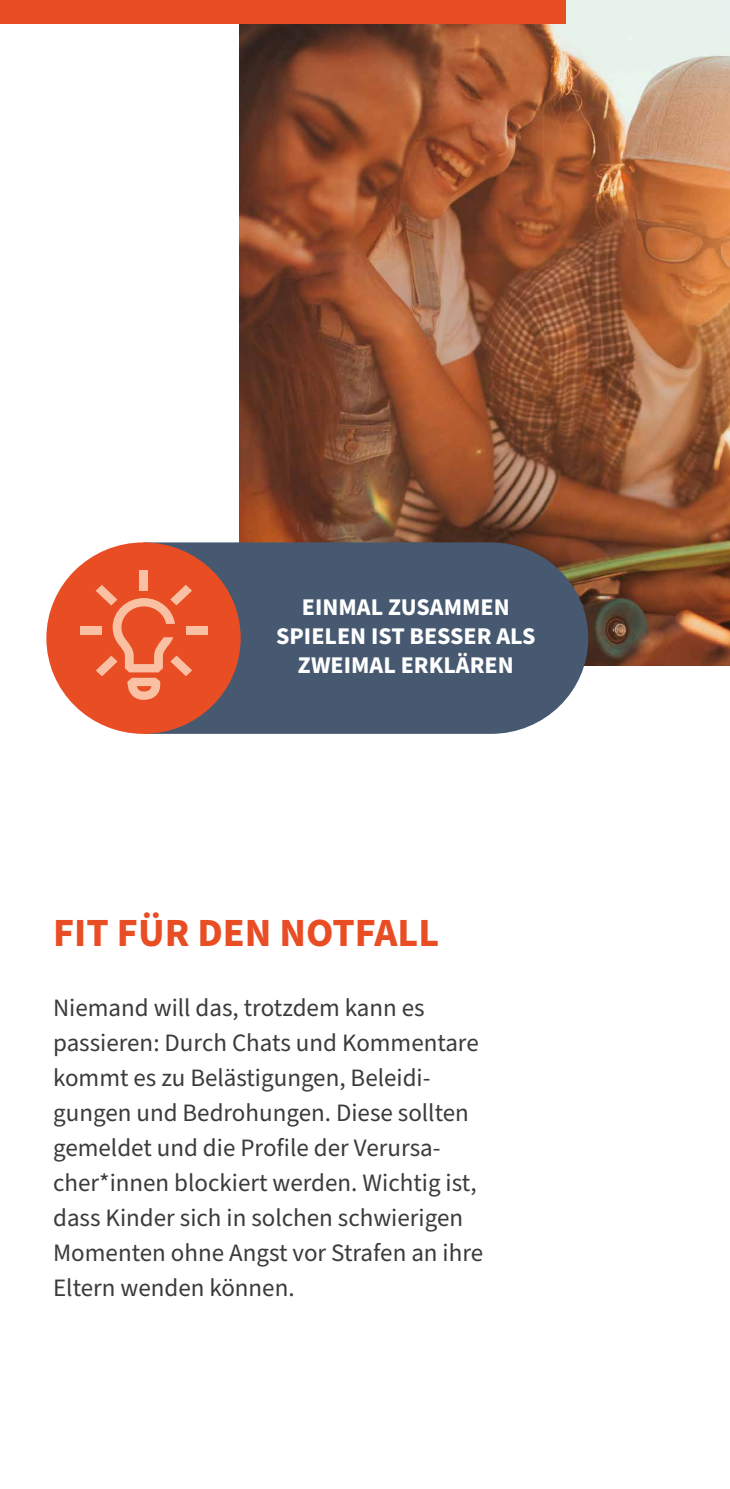
<style>
.page{position:relative;width:730px;height:1489px;background:#fff}
.page>*{position:absolute;margin:0;border:0;box-sizing:border-box;transform-origin:0 0}
.t1{font:700 40px "Source Sans Pro";color:#e94d23}
.t2{font:25px/35px "Source Sans Pro";color:#3b3b3a}
.t3{font:700 24px/28.8px "Source Sans Pro";color:#fff;text-align:center}
</style>
<div class="page">
<img style="left:240px;top:0;width:490px;height:665px">
<div style="left:0;top:0;width:566px;height:24px;background:#e94d23"></div>
<div style="left:153px;top:542px;width:435px;height:191px;background:#465971"></div>
<div style="left:46px;top:542px;width:195px;height:191px;background:#e94d23;border-radius:50%"></div>
<div style="left:139px;top:570px;width:9px;height:21px;background:#f9c0a3"></div>
<div style="left:186px;top:626px;width:22px;height:8px;background:#f9c0a3"></div>
<div style="left:80px;top:626px;width:22px;height:8px;background:#f9c0a3"></div>
<svg style="left:96px;top:585px;width:96px;height:114px"></svg>
<p class="t3" style="left:276px;top:593px;width:261px">EINMAL ZUSAMMEN<br>SPIELEN IST BESSER ALS<br>ZWEIMAL ERKLÄREN</p>
<h2 class="t1" style="left:53px;top:905px;width:388px">FIT FÜR DEN NOTFALL</h2>
<p class="t2" style="left:53px;top:990px;width:432px">Niemand will das, trotzdem kann es passieren: Durch Chats und Kommentare kommt es zu Belästigungen, Beleidi&shy;gungen und Bedrohungen. Diese sollten gemeldet und die Profile der Verursa&shy;cher*innen blockiert werden. Wichtig ist, dass Kinder sich in solchen schwierigen Momenten ohne Angst vor Strafen an ihre Eltern wenden können.</p>
</div>
